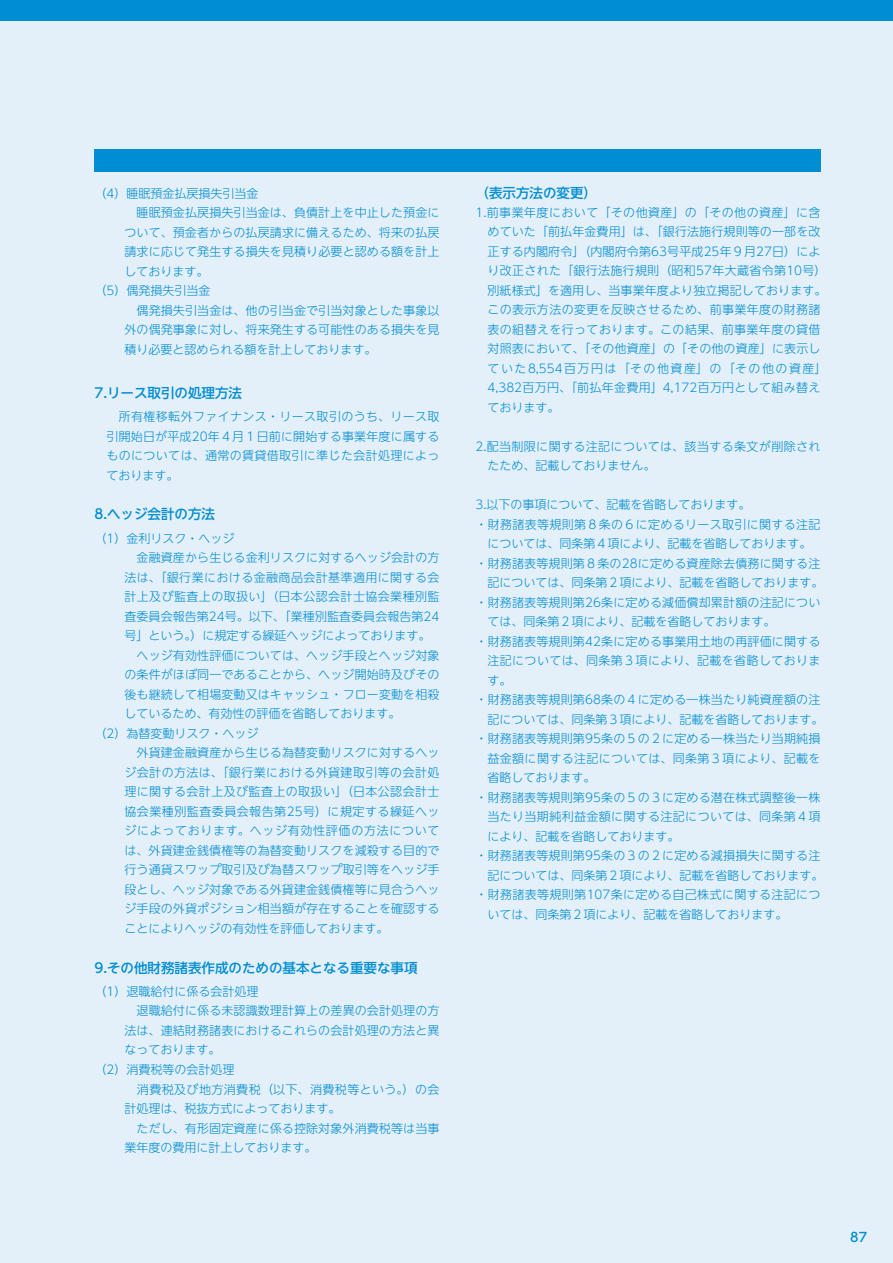
<style>
.page{position:relative;width:893px;height:1263px;background:#fff}
.page>*{position:absolute;margin:0;border:0;box-sizing:border-box;transform-origin:0 0}
.t1{font:500 13.5px "UD Shin Go NT Pr 6 N";color:#008dd1}
.t2{font:500 12.75px "UD Shin Go NT Pr 6 N";color:#008dd1}
.t3{font:300 12px/19.5px "UD Shin Go NT Pr 6 N";letter-spacing:.01em;color:#008dd1;text-align:justify}
.t4{font:300 12px/19.5px "UD Shin Go NT Pr 6 N";letter-spacing:.03em;color:#008dd1}
.t5{font:300 12px "UD Shin Go NT Pr 6 N";letter-spacing:.035em;color:#008dd1}
.t6{font:300 12px "UD Shin Go NT Pr 6 N";letter-spacing:.04em;color:#008dd1}
.t7{font:300 12px "UD Shin Go NT Pr 6 N";letter-spacing:.055em;color:#008dd1}
</style>
<div class="page">
<div style="left:0;top:0;width:893px;height:22px;background:#008dd1"></div>
<div style="left:0;top:22px;width:893px;height:1241px;background:#e3eff9"></div>
<div style="left:94px;top:149px;width:68px;height:23px;background:#008dd1"></div>
<div style="left:162px;top:149px;width:658px;height:23px;background:#008dd1"></div>
<p class="t3" style="left:94px;top:184px;width:165px">（4）睡眠預金払戻損失引当金</p>
<p class="t3" style="left:124px;top:203px;width:316px">　睡眠預金払戻損失引当金は、負債計上を中止した預金に</p>
<p class="t3" style="left:124px;top:223px;width:316px">ついて、預金者からの払戻請求に備えるため、将来の払戻</p>
<p class="t3" style="left:124px;top:242px;width:317px">請求に応じて発生する損失を見積り必要と認める額を計上</p>
<p class="t3" style="left:124px;top:262px;width:85px">しております。</p>
<p class="t3" style="left:94px;top:281px;width:117px">（5）偶発損失引当金</p>
<p class="t3" style="left:124px;top:301px;width:316px">　偶発損失引当金は、他の引当金で引当対象とした事象以</p>
<p class="t3" style="left:124px;top:320px;width:316px">外の偶発事象に対し、将来発生する可能性のある損失を見</p>
<p class="t3" style="left:124px;top:340px;width:254px">積り必要と認められる額を計上しております。</p>
<p class="t1" style="left:94px;top:386px;width:149px">7.リース取引の処理方法</p>
<p class="t3" style="left:106px;top:407px;width:335px">　所有権移転外ファイナンス・リース取引のうち、リース取引開始日が平成20年４月１日前に開始する事業年度に属するものについては、通常の賃貸借取引に準じた会計処理によっております。</p>
<p class="t1" style="left:94px;top:508px;width:122px">8.ヘッジ会計の方法</p>
<p class="t3" style="left:94px;top:529px;width:141px">（1）金利リスク・ヘッジ</p>
<p class="t3" style="left:124px;top:548px;width:317px">　金融資産から生じる金利リスクに対するヘッジ会計の方</p>
<p class="t5" style="left:124px;top:571px;width:317px">法は、「銀行業における金融商品会計基準適用に関する会</p>
<p class="t5" style="left:124px;top:591px;width:317px">計上及び監査上の取扱い」（日本公認会計士協会業種別監</p>
<p class="t3" style="left:124px;top:607px;width:317px">査委員会報告第24号。以下、「業種別監査委員会報告第24</p>
<p class="t3" style="left:124px;top:626px;width:307px">号」という。）に規定する繰延ヘッジによっております。</p>
<p class="t3" style="left:124px;top:646px;width:316px">　ヘッジ有効性評価については、ヘッジ手段とヘッジ対象</p>
<p class="t3" style="left:124px;top:665px;width:316px">の条件がほぼ同一であることから、ヘッジ開始時及びその</p>
<p class="t3" style="left:124px;top:685px;width:317px">後も継続して相場変動又はキャッシュ・フロー変動を相殺</p>
<p class="t3" style="left:124px;top:704px;width:277px">しているため、有効性の評価を省略しております。</p>
<p class="t3" style="left:94px;top:724px;width:165px">（2）為替変動リスク・ヘッジ</p>
<p class="t3" style="left:124px;top:743px;width:317px">　外貨建金融資産から生じる為替変動リスクに対するヘッ</p>
<p class="t5" style="left:124px;top:766px;width:317px">ジ会計の方法は、「銀行業における外貨建取引等の会計処</p>
<p class="t5" style="left:124px;top:786px;width:316px">理に関する会計上及び監査上の取扱い」（日本公認会計士</p>
<p class="t6" style="left:124px;top:805px;width:316px">協会業種別監査委員会報告第25号）に規定する繰延ヘッ</p>
<p class="t7" style="left:124px;top:825px;width:316px">ジによっております。ヘッジ有効性評価の方法について</p>
<p class="t3" style="left:124px;top:841px;width:316px">は、外貨建金銭債権等の為替変動リスクを減殺する目的で</p>
<p class="t3" style="left:124px;top:860px;width:317px">行う通貨スワップ取引及び為替スワップ取引等をヘッジ手</p>
<p class="t3" style="left:124px;top:880px;width:316px">段とし、ヘッジ対象である外貨建金銭債権等に見合うヘッ</p>
<p class="t3" style="left:124px;top:899px;width:317px">ジ手段の外貨ポジション相当額が存在することを確認する</p>
<p class="t3" style="left:124px;top:919px;width:266px">ことによりヘッジの有効性を評価しております。</p>
<p class="t1" style="left:94px;top:961px;width:325px">9.その他財務諸表作成のための基本となる重要な事項</p>
<p class="t3" style="left:94px;top:982px;width:165px">（1）退職給付に係る会計処理</p>
<p class="t3" style="left:124px;top:1001px;width:317px">　退職給付に係る未認識数理計算上の差異の会計処理の方</p>
<p class="t3" style="left:124px;top:1021px;width:316px">法は、連結財務諸表におけるこれらの会計処理の方法と異</p>
<p class="t3" style="left:124px;top:1040px;width:97px">なっております。</p>
<p class="t3" style="left:94px;top:1060px;width:141px">（2）消費税等の会計処理</p>
<p class="t5" style="left:124px;top:1083px;width:316px">　消費税及び地方消費税（以下、消費税等という。）の会</p>
<p class="t3" style="left:124px;top:1099px;width:218px">計処理は、税抜方式によっております。</p>
<p class="t3" style="left:124px;top:1118px;width:316px">　ただし、有形固定資産に係る控除対象外消費税等は当事</p>
<p class="t3" style="left:124px;top:1138px;width:194px">業年度の費用に計上しております。</p>
<p class="t1" style="left:475px;top:187px;width:123px">（表示方法の変更）</p>
<p class="t3" style="left:487px;top:202px;width:341px;text-align:left;text-indent:-12px">1.前事業年度において「その他資産」の「その他の資産」に含めていた「前払年金費用」は、「銀行法施行規則等の一部を改正する内閣府令」（内閣府令第63号平成25年９月27日）により改正された「銀行法施行規則（昭和57年大蔵省令第10号）別紙様式」を適用し、当事業年度より独立掲記しております。この表示方法の変更を反映させるため、前事業年度の財務諸表の組替えを行っております。この結果、前事業年度の貸借対照表において、「その他資産」の「その他の資産」に表示していた8,554百万円は「その他資産」の「その他の資産」<br>4,382百万円、「前払年金費用」4,172百万円として組み替えております。</p>
<p class="t4" style="left:487px;top:436px;width:334px;text-indent:-12px">2.配当制限に関する注記については、該当する条文が削除されたため、記載しておりません。</p>
<p class="t3" style="left:475px;top:495px;width:276px">3.以下の事項について、記載を省略しております。</p>
<p class="t3" style="left:475px;top:514px;width:346px">・財務諸表等規則第８条の６に定めるリース取引に関する注記</p>
<p class="t3" style="left:487px;top:534px;width:326px">については、同条第４項により、記載を省略しております。</p>
<p class="t3" style="left:475px;top:553px;width:346px">・財務諸表等規則第８条の28に定める資産除去債務に関する注</p>
<p class="t3" style="left:487px;top:573px;width:337px">記については、同条第２項により、記載を省略しております。</p>
<p class="t3" style="left:475px;top:592px;width:346px">・財務諸表等規則第26条に定める減価償却累計額の注記につい</p>
<p class="t3" style="left:487px;top:612px;width:290px">ては、同条第２項により、記載を省略しております。</p>
<p class="t3" style="left:475px;top:631px;width:346px">・財務諸表等規則第42条に定める事業用土地の再評価に関する</p>
<p class="t4" style="left:487px;top:651px;width:334px">注記については、同条第３項により、記載を省略しておりま</p>
<p class="t3" style="left:487px;top:670px;width:25px">す。</p>
<p class="t3" style="left:475px;top:690px;width:346px">・財務諸表等規則第68条の４に定める一株当たり純資産額の注</p>
<p class="t3" style="left:487px;top:709px;width:338px">記については、同条第３項により、記載を省略しております。</p>
<p class="t3" style="left:475px;top:729px;width:346px">・財務諸表等規則第95条の５の２に定める一株当たり当期純損</p>
<p class="t4" style="left:487px;top:748px;width:334px">益金額に関する注記については、同条第３項により、記載を</p>
<p class="t3" style="left:487px;top:768px;width:109px">省略しております。</p>
<p class="t3" style="left:475px;top:787px;width:346px">・財務諸表等規則第95条の５の３に定める潜在株式調整後一株</p>
<p class="t4" style="left:487px;top:807px;width:335px">当たり当期純利益金額に関する注記については、同条第４項</p>
<p class="t3" style="left:487px;top:826px;width:193px">により、記載を省略しております。</p>
<p class="t3" style="left:475px;top:846px;width:346px">・財務諸表等規則第95条の３の２に定める減損損失に関する注</p>
<p class="t3" style="left:487px;top:865px;width:338px">記については、同条第２項により、記載を省略しております。</p>
<p class="t4" style="left:475px;top:885px;width:346px">・財務諸表等規則第107条に定める自己株式に関する注記につ</p>
<p class="t3" style="left:487px;top:904px;width:301px">いては、同条第２項により、記載を省略しております。</p>
<p class="t2" style="left:850px;top:1231px;width:18px">87</p>
</div>
